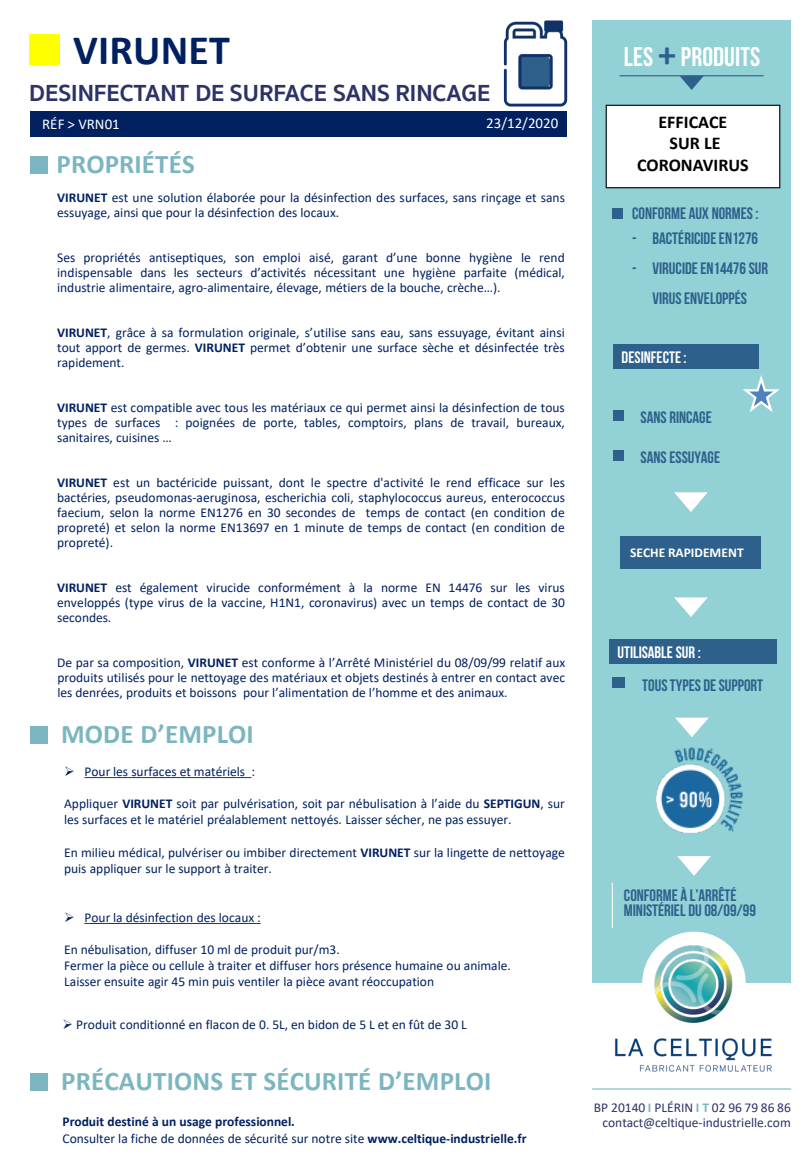
<style>
.page{position:relative;width:810px;height:1170px;background:#fff}
.page>*{position:absolute;margin:0;border:0;box-sizing:border-box;transform-origin:0 0}
.t1{font:700 42px "Calibri";letter-spacing:.005em;color:#002060}
.t2{font:700 27px "Calibri";letter-spacing:.005em;color:#7bb6c0}
.t3{font:27px "Bebas Neue";letter-spacing:.005em;color:#fff}
.t4{font:700 24px "Sukhumvit Set";color:#2d3367}
.t5{font:700 18px/21.6px "Calibri";color:#000;text-align:center}
.t6{font:16.5px/15px "Bebas Neue";color:#2d608b}
.t7{font:16.5px "Bebas Neue";color:#fff}
.t8{font:15px "Calibri";color:#fff}
.t9{font:13.5px/15px "Calibri";color:#002060;text-align:justify}
.t10{font:13.5px/15px "Calibri";color:#2d3367;text-align:right}
.t11{font:700 13.5px "Calibri";letter-spacing:-.005em;color:#002060}
.t12{font:700 13.5px "Calibri";color:#fff}
.s1{font-weight:700}
.s2{font-family:"Calibri";font-weight:700;font-size:36px;color:#2d608b}
.s3{font-weight:700;color:#7bb6c0}
</style>
<div class="page">
<div style="left:592px;top:20px;width:199px;height:963px;background:#92d1d5"></div>
<div style="left:31px;top:112px;width:536px;height:25px;background:#002060"></div>
<div style="left:30px;top:34px;width:30px;height:31px;background:#ff0"></div>
<img style="left:503px;top:20px;width:65px;height:87px">
<div style="left:30px;top:157px;width:18px;height:17px;background:#7bb6c0"></div>
<svg style="left:84px;top:777px;width:167px;height:1px"></svg>
<svg style="left:84px;top:923px;width:177px;height:1px"></svg>
<div style="left:30px;top:726px;width:18px;height:17px;background:#7bb6c0"></div>
<div style="left:30px;top:1073px;width:18px;height:18px;background:#7bb6c0"></div>
<hr style="left:620px;top:75px;width:144px;height:1px;background:#2d608b">
<svg style="left:680px;top:76px;width:24px;height:14px"></svg>
<div style="left:613px;top:344px;width:145px;height:24px;background:#2d608b"></div>
<div style="left:613px;top:410px;width:11px;height:10px;background:#2d608b"></div>
<div style="left:613px;top:451px;width:11px;height:10px;background:#2d608b"></div>
<svg style="left:674px;top:492px;width:34px;height:20px"></svg>
<div style="left:620px;top:537px;width:141px;height:32px;background:#2d608b"></div>
<svg style="left:674px;top:597px;width:34px;height:20px"></svg>
<hr style="left:592px;top:1088px;width:199px;height:2px;background:#7bb6c0">
<img style="left:599px;top:931px;width:190px;height:158px">
<svg style="left:743px;top:375px;width:37px;height:37px"></svg>
<img style="left:655px;top:747px;width:88px;height:87px">
<div style="left:606px;top:105px;width:174px;height:83px;background:#fff;border:1px solid #000"></div>
<hr style="left:612px;top:883px;width:1px;height:45px;background:#fff">
<div style="left:612px;top:208px;width:11px;height:10px;background:#2d608b"></div>
<div style="left:609px;top:639px;width:168px;height:24px;background:#2d608b"></div>
<div style="left:612px;top:677px;width:12px;height:11px;background:#2d608b"></div>
<svg style="left:675px;top:718px;width:34px;height:19px"></svg>
<svg style="left:677px;top:856px;width:34px;height:20px"></svg>
<h1 class="t1" style="left:73px;top:20px;width:158px">VIRUNET</h1>
<p class="t4" style="left:29px;top:75px;width:463px">DESINFECTANT DE SURFACE SANS RINCAGE</p>
<p class="t8" style="left:42px;top:114px;width:79px">RÉF &gt; VRN01</p>
<p class="t8" style="left:486px;top:113px;width:73px">23/12/2020</p>
<p class="t2" style="left:56px;top:145px;width:140px">PROPRIÉTÉS</p>
<p class="t9" style="left:57px;top:190px;width:509px"><span class="s1">VIRUNET</span> est une solution élaborée pour la désinfection des surfaces, sans rinçage et sans essuyage, ainsi que pour la désinfection des locaux.</p>
<p class="t9" style="left:57px;top:250px;width:509px">Ses propriétés antiseptiques, son emploi aisé, garant d’une bonne hygiène le rend indispensable dans les secteurs d’activités nécessitant une hygiène parfaite (médical, industrie alimentaire, agro-alimentaire, élevage, métiers de la bouche, crèche…).</p>
<p class="t9" style="left:57px;top:325px;width:509px"><span class="s1">VIRUNET</span>, grâce à sa formulation originale, s’utilise sans eau, sans essuyage, évitant ainsi tout apport de germes. <span class="s1">VIRUNET</span> permet d’obtenir une surface sèche et désinfectée très rapidement.</p>
<p class="t9" style="left:57px;top:400px;width:509px"><span class="s1">VIRUNET</span> est compatible avec tous les matériaux ce qui permet ainsi la désinfection de tous types de surfaces : poignées de porte, tables, comptoirs, plans de travail, bureaux, sanitaires, cuisines …</p>
<p class="t9" style="left:57px;top:475px;width:509px"><span class="s1">VIRUNET</span> est un bactéricide puissant, dont le spectre d'activité le rend efficace sur les bactéries, pseudomonas-aeruginosa, escherichia coli, staphylococcus aureus, enterococcus faecium, selon la norme EN1276 en 30 secondes de temps de contact (en condition de propreté) et selon la norme EN13697 en 1 minute de temps de contact (en condition de propreté).</p>
<p class="t9" style="left:57px;top:580px;width:509px"><span class="s1">VIRUNET</span> est également virucide conformément à la norme EN 14476 sur les virus enveloppés (type virus de la vaccine, H1N1, coronavirus) avec un temps de contact de 30 secondes.</p>
<p class="t9" style="left:57px;top:655px;width:509px">De par sa composition, <span class="s1">VIRUNET</span> est conforme à l’Arrêté Ministériel du 08/09/99 relatif aux produits utilisés pour le nettoyage des matériaux et objets destinés à entrer en contact avec les denrées, produits et boissons pour l’alimentation de l’homme et des animaux.</p>
<p class="t2" style="left:61px;top:715px;width:194px">MODE D’EMPLOI</p>
<p class="t9" style="left:64px;top:763px;width:192px">➢ Pour les surfaces et matériels :</p>
<p class="t9" style="left:64px;top:795px;width:502px;line-height:16.2px">Appliquer <span class="s1">VIRUNET</span> soit par pulvérisation, soit par nébulisation à l’aide du <span class="s1">SEPTIGUN</span>, sur les surfaces et le matériel préalablement nettoyés. Laisser sécher, ne pas essuyer.</p>
<p class="t9" style="left:64px;top:844px;width:502px;line-height:16.2px">En milieu médical, pulvériser ou imbiber directement <span class="s1">VIRUNET</span> sur la lingette de nettoyage puis appliquer sur le support à traiter.</p>
<p class="t9" style="left:64px;top:909px;width:198px">➢ Pour la désinfection des locaux :</p>
<p class="t9" style="left:64px;top:942px;width:277px">En nébulisation, diffuser 10 ml de produit pur/m3.</p>
<p class="t9" style="left:64px;top:958px;width:448px">Fermer la pièce ou cellule à traiter et diffuser hors présence humaine ou animale.</p>
<p class="t9" style="left:64px;top:974px;width:372px">Laisser ensuite agir 45 min puis ventiler la pièce avant réoccupation</p>
<p class="t9" style="left:62px;top:1017px;width:406px">➢ Produit conditionné en flacon de 0. 5L, en bidon de 5 L et en fût de 30 L</p>
<p class="t2" style="left:61px;top:1062px;width:432px">PRÉCAUTIONS ET SÉCURITÉ D’EMPLOI</p>
<p class="t11" style="left:62px;top:1112px;width:234px">Produit destiné à un usage professionnel.</p>
<p class="t9" style="left:62px;top:1130px;width:466px">Consulter la fiche de données de sécurité sur notre site <span class="s1">www.celtique-industrielle.fr</span></p>
<p class="t3" style="left:624px;top:42px;width:138px">LES <span class="s2">+</span> PRODUITS</p>
<p class="t5" style="left:658px;top:111px;width:70px">EFFICACE</p>
<p class="t5" style="left:637px;top:132px;width:113px">SUR LE<br>CORONAVIRUS</p>
<p class="t6" style="left:632px;top:205px;width:128px">CONFORME AUX NORMES :</p>
<p class="t6" style="left:632px;top:231px;width:127px">- BACTÉRICIDE EN1276</p>
<p class="t6" style="left:632px;top:253px;width:138px;line-height:29.7px;text-align:center">- VIRUCIDE EN14476 SUR<br>VIRUS ENVELOPPÉS</p>
<p class="t7" style="left:622px;top:348px;width:66px">DESINFECTE :</p>
<p class="t6" style="left:641px;top:410px;width:73px">SANS RINCAGE</p>
<p class="t6" style="left:641px;top:450px;width:81px">SANS ESSUYAGE</p>
<p class="t12" style="left:630px;top:543px;width:115px">SECHE RAPIDEMENT</p>
<p class="t7" style="left:618px;top:643px;width:85px">UTILISABLE SUR :</p>
<p class="t6" style="left:642px;top:678px;width:122px">TOUS TYPES DE SUPPORT</p>
<p class="t6" style="left:624px;top:888px;width:133px">CONFORME À L’ARRÊTÉ<br>MINISTÉRIEL DU 08/09/99</p>
<p class="t10" style="left:594px;top:1100px;width:198px">BP 20140 <span class="s3">I</span> PLÉRIN <span class="s3">I T</span> 02 96 79 86 86 contact@celtique-industrielle.com</p>
</div>
